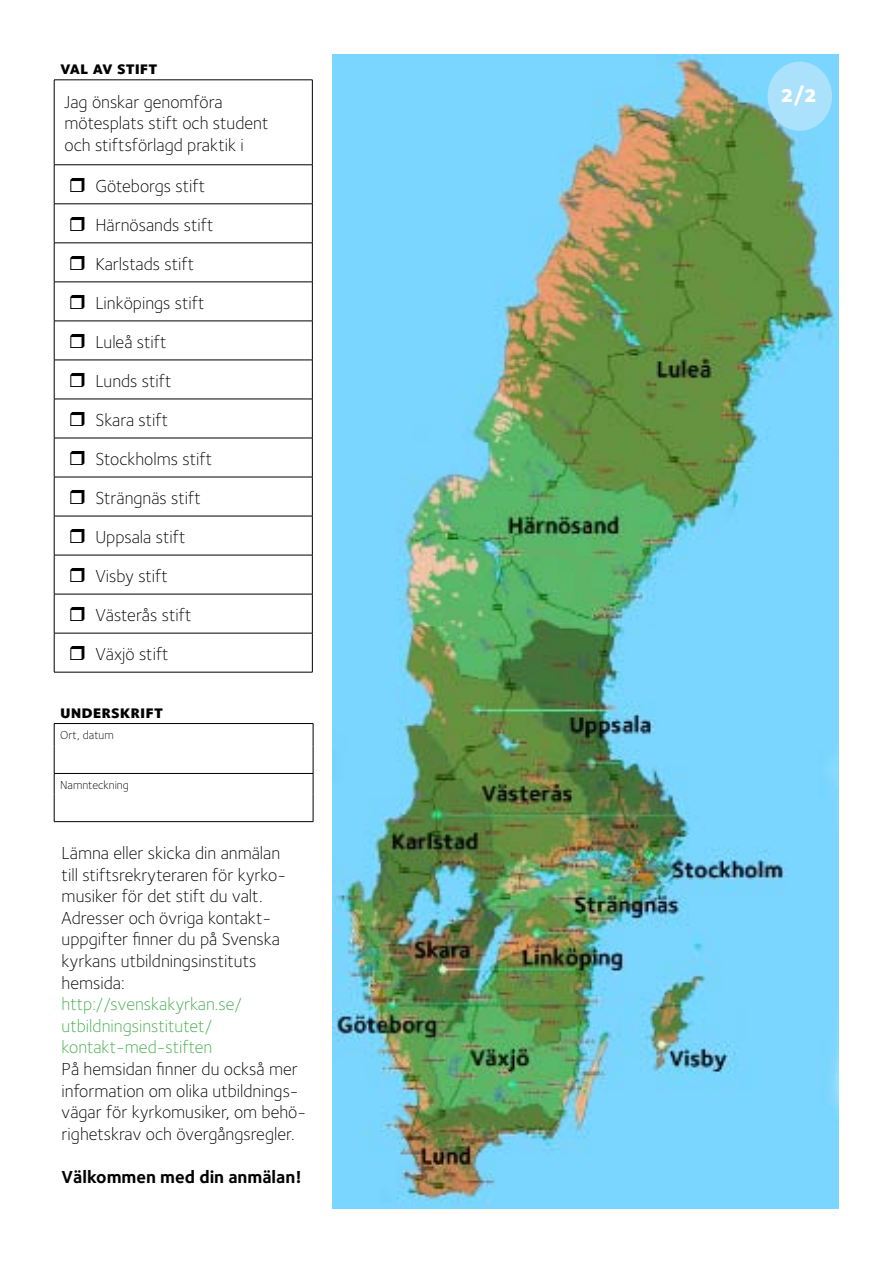
<style>
.page{position:relative;width:893px;height:1263px;background:#fff}
.page>*{position:absolute;margin:0;border:0;box-sizing:border-box;transform-origin:0 0}
.t1{font:24px "Foundry Sterling Extra Bold OSF";color:#fff}
.t2{font:18px/21.6px "Foundry Sterling Light OSF";color:#000}
.t3{font:300 18px/39px "Foundry Sterling";color:#000}
.t4{font:18px/21.6px "Foundry Sterling Light OSF";color:#41ad49}
.t5{font:18px "Foundry Sterling Bold OSF";color:#000}
.t6{font:18px "Foundry Sterling Extra Bld Expert";color:#000}
.t7{font:300 12px "Foundry Sterling";color:#000}
</style>
<div class="page">
<img style="left:332px;top:54px;width:507px;height:1155px">
<hr style="left:312px;top:399px;width:1px;height:39px;background:#000">
<hr style="left:312px;top:438px;width:1px;height:39px;background:#000">
<hr style="left:312px;top:477px;width:1px;height:39px;background:#000">
<hr style="left:312px;top:516px;width:1px;height:39px;background:#000">
<hr style="left:312px;top:555px;width:1px;height:39px;background:#000">
<hr style="left:312px;top:594px;width:1px;height:39px;background:#000">
<hr style="left:312px;top:633px;width:1px;height:39px;background:#000">
<hr style="left:54px;top:80px;width:259px;height:1px;background:#000">
<hr style="left:54px;top:80px;width:1px;height:85px;background:#000">
<hr style="left:312px;top:80px;width:1px;height:85px;background:#000">
<hr style="left:54px;top:165px;width:259px;height:1px;background:#000">
<hr style="left:54px;top:165px;width:1px;height:39px;background:#000">
<hr style="left:312px;top:165px;width:1px;height:39px;background:#000">
<hr style="left:54px;top:204px;width:259px;height:1px;background:#000">
<hr style="left:54px;top:204px;width:1px;height:39px;background:#000">
<hr style="left:312px;top:204px;width:1px;height:39px;background:#000">
<hr style="left:54px;top:243px;width:259px;height:1px;background:#000">
<hr style="left:54px;top:243px;width:1px;height:39px;background:#000">
<hr style="left:312px;top:243px;width:1px;height:39px;background:#000">
<hr style="left:54px;top:282px;width:259px;height:1px;background:#000">
<hr style="left:54px;top:282px;width:1px;height:39px;background:#000">
<hr style="left:312px;top:282px;width:1px;height:39px;background:#000">
<hr style="left:54px;top:321px;width:259px;height:1px;background:#000">
<hr style="left:54px;top:321px;width:1px;height:39px;background:#000">
<hr style="left:312px;top:321px;width:1px;height:39px;background:#000">
<hr style="left:54px;top:360px;width:259px;height:1px;background:#000">
<hr style="left:54px;top:360px;width:1px;height:39px;background:#000">
<hr style="left:312px;top:360px;width:1px;height:39px;background:#000">
<hr style="left:54px;top:399px;width:259px;height:1px;background:#000">
<hr style="left:54px;top:399px;width:1px;height:39px;background:#000">
<hr style="left:54px;top:438px;width:259px;height:1px;background:#000">
<hr style="left:54px;top:438px;width:1px;height:39px;background:#000">
<hr style="left:54px;top:477px;width:259px;height:1px;background:#000">
<hr style="left:54px;top:477px;width:1px;height:39px;background:#000">
<hr style="left:54px;top:516px;width:259px;height:1px;background:#000">
<hr style="left:54px;top:516px;width:1px;height:39px;background:#000">
<hr style="left:54px;top:555px;width:259px;height:1px;background:#000">
<hr style="left:54px;top:555px;width:1px;height:39px;background:#000">
<hr style="left:54px;top:594px;width:259px;height:1px;background:#000">
<hr style="left:54px;top:594px;width:1px;height:39px;background:#000">
<hr style="left:54px;top:633px;width:259px;height:1px;background:#000">
<hr style="left:54px;top:633px;width:1px;height:39px;background:#000">
<hr style="left:54px;top:672px;width:259px;height:1px;background:#000">
<div style="left:767px;top:62px;width:65px;height:69px;background:#abe1fa;border-radius:50%"></div>
<hr style="left:54px;top:773px;width:259px;height:1px;background:#000">
<svg style="left:54px;top:724px;width:1px;height:97px"></svg>
<svg style="left:313px;top:724px;width:1px;height:97px"></svg>
<hr style="left:54px;top:821px;width:259px;height:1px;background:#000">
<hr style="left:54px;top:723px;width:259px;height:1px;background:#000">
<p class="t6" style="left:60px;top:57px;width:99px">val av stift</p>
<p class="t3" style="left:64px;top:91px;width:206px;line-height:21.6px">Jag önskar genomföra mötesplats stift och student och stiftsförlagd praktik i</p>
<p class="t3" style="left:95px;top:166px;width:120px">Göteborgs stift<br>Härnösands stift<br>Karlstads stift<br>Linköpings stift<br>Luleå stift<br>Lunds stift<br>Skara stift<br>Stockholms stift<br>Strängnäs stift<br>Uppsala stift<br>Visby stift<br>Västerås stift<br>Växjö stift</p>
<p class="t6" style="left:60px;top:700px;width:104px">underskrift</p>
<p class="t7" style="left:60px;top:728px;width:55px">Ort, datum</p>
<p class="t7" style="left:60px;top:778px;width:70px">Namnteckning</p>
<p class="t2" style="left:62px;top:842px;width:226px">Lämna eller skicka din anmälan till stiftsrekryteraren för kyrko&shy;musiker för det stift du valt.<br>Adresser och övriga kontakt&shy;uppgifter finner du på Svenska kyrkans utbildningsinstituts hemsida:</p>
<p class="t4" style="left:62px;top:993px;width:182px">http://svenskakyrkan.se/ utbildningsinstitutet/ kontakt-med-stiften</p>
<p class="t2" style="left:62px;top:1058px;width:246px">På hemsidan finner du också mer information om olika utbildnings&shy;vägar för kyrkomusiker, om behö&shy;righetskrav och övergångsregler.</p>
<p class="t5" style="left:62px;top:1166px;width:242px">Välkommen med din anmälan!</p>
<h1 class="t1" style="left:781px;top:79px;width:37px">2/2</h1>
</div>
